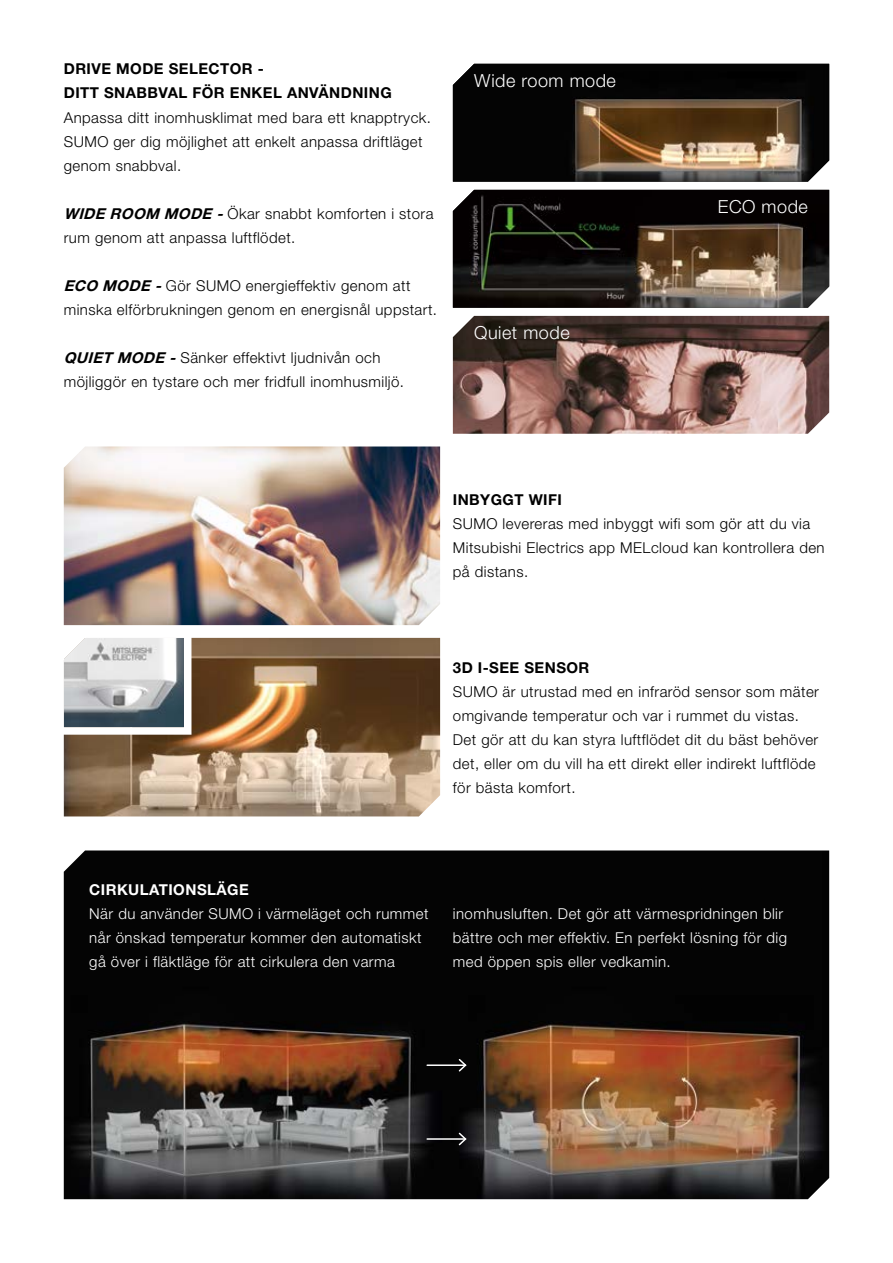
<style>
.page{position:relative;width:893px;height:1263px;background:#fff}
.page>*{position:absolute;margin:0;border:0;box-sizing:border-box;transform-origin:0 0}
.t1{font:300 18px "Helvetica Neue LT Std";letter-spacing:.03em;color:#fff}
.t2{font:300 15px/24px "Helvetica Neue LT Std";letter-spacing:.03em;color:#000}
.t3{font:300 15px/24px "Helvetica Neue LT Std";letter-spacing:.03em;color:#fff}
.t4{font:700 15px/24px "Helvetica Neue LT Std";letter-spacing:.03em;color:#000}
.t5{font:700 15px "Helvetica Neue LT Std";letter-spacing:.03em;color:#fff}
.s1{font-weight:700;font-style:italic}
</style>
<div class="page">
<img style="left:64px;top:850px;width:765px;height:349px">
<img style="left:64px;top:638px;width:376px;height:178px">
<svg style="left:63px;top:625px;width:132px;height:113px"></svg>
<img style="left:64px;top:446px;width:376px;height:179px">
<img style="left:453px;top:64px;width:376px;height:118px">
<img style="left:453px;top:190px;width:376px;height:118px">
<hr style="left:427px;top:1064px;width:38px;height:2px;background:#fff">
<svg style="left:457px;top:1057px;width:11px;height:16px"></svg>
<hr style="left:427px;top:1138px;width:38px;height:2px;background:#fff">
<svg style="left:457px;top:1131px;width:11px;height:16px"></svg>
<img style="left:453px;top:316px;width:376px;height:118px">
<p class="t4" style="left:64px;top:57px;width:329px">DRIVE MODE SELECTOR -<br>DITT SNABBVAL FÖR ENKEL ANVÄNDNING</p>
<p class="t2" style="left:64px;top:105px;width:369px">Anpassa ditt inomhusklimat med bara ett knapptryck.<br>SUMO ger dig möjlighet att enkelt anpassa driftläget genom snabbval.</p>
<p class="t2" style="left:64px;top:201px;width:371px"><span class="s1">WIDE ROOM MODE -</span>Ökar snabbt komforten i stora rum genom att anpassa luftflödet.</p>
<p class="t2" style="left:64px;top:273px;width:375px"><span class="s1">ECO MODE -</span>Gör SUMO energieffektiv genom att minska elförbrukningen genom en energisnål uppstart.</p>
<p class="t2" style="left:64px;top:345px;width:342px"><span class="s1">QUIET MODE -</span>Sänker effektivt ljudnivån och möjliggör en tystare och mer fridfull inomhusmiljö.</p>
<p class="t1" style="left:474px;top:70px;width:143px">Wide room mode</p>
<p class="t1" style="left:474px;top:322px;width:97px">Quiet mode</p>
<p class="t1" style="left:718px;top:196px;width:92px">ECO mode</p>
<p class="t4" style="left:453px;top:487px;width:111px">INBYGGT WIFI</p>
<p class="t2" style="left:453px;top:511px;width:373px">SUMO levereras med inbyggt wifi som gör att du via<br>Mitsubishi Electrics app MELcloud kan kontrollera den på distans.</p>
<p class="t4" style="left:453px;top:655px;width:138px">3D I-SEE SENSOR</p>
<p class="t2" style="left:453px;top:679px;width:368px">SUMO är utrustad med en infraröd sensor som mäter omgivande temperatur och var i rummet du vistas.<br>Det gör att du kan styra luftflödet dit du bäst behöver det, eller om du vill ha ett direkt eller indirekt luftflöde för bästa komfort.</p>
<p class="t5" style="left:89px;top:880px;width:161px">CIRKULATIONSLÄGE</p>
<p class="t3" style="left:89px;top:901px;width:341px">När du använder SUMO i värmeläget och rummet når önskad temperatur kommer den automatiskt gå över i fläktläge för att cirkulera den varma</p>
<p class="t3" style="left:453px;top:901px;width:336px">inomhusluften. Det gör att värmespridningen blir bättre och mer effektiv. En perfekt lösning för dig med öppen spis eller vedkamin.</p>
</div>
